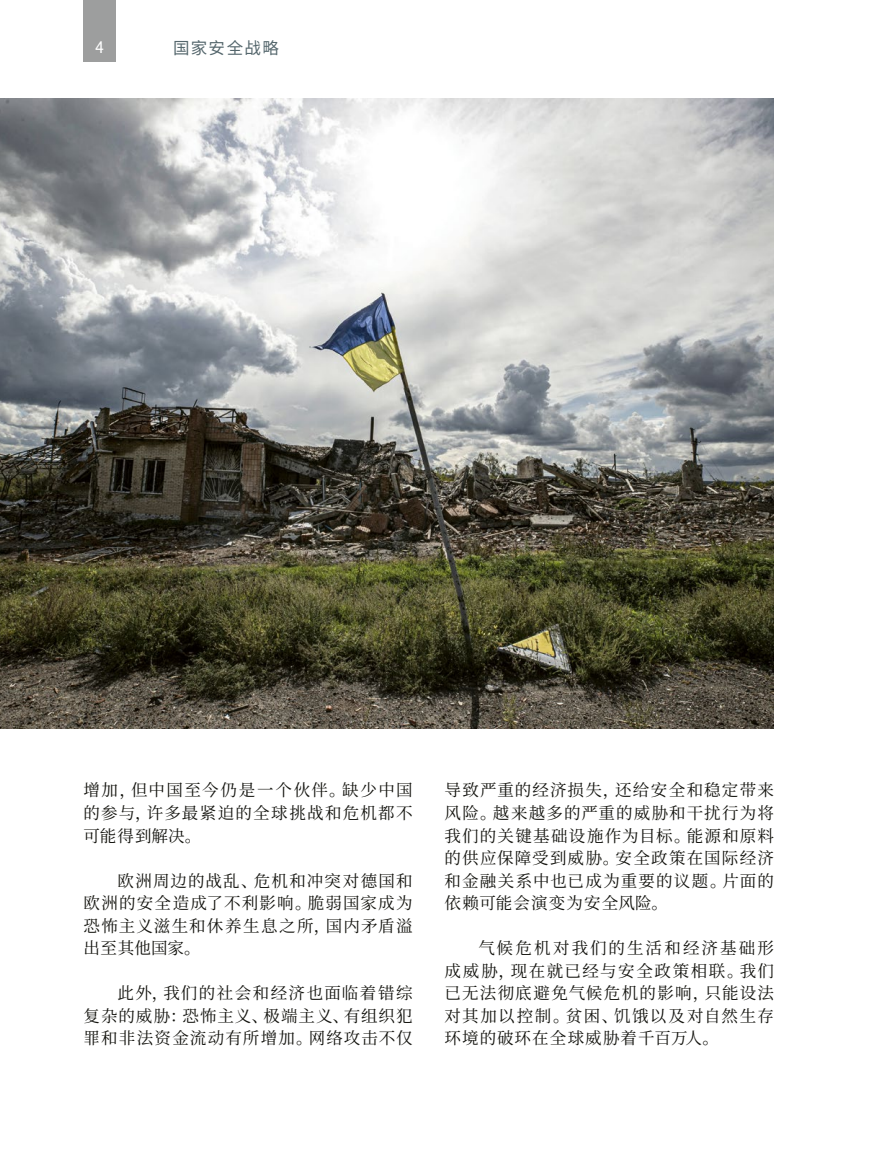
<style>
.page{position:relative;width:893px;height:1170px;background:#fff}
.page>*{position:absolute;margin:0;border:0;box-sizing:border-box;transform-origin:0 0}
.t1{font:18px "Bundes Sans";color:#fff}
.ZH_ZH_P-Copy_10_5_15_indent{font:16.5px/22.5px "Noto Serif SC";letter-spacing:.07em;color:#12120d;text-align:justify}
.t2{font:16.5px "Noto Sans SC";letter-spacing:.08em;color:#54666c}
</style>
<div class="page">
<div style="left:83px;top:0;width:33px;height:62px;background:#9d9e9e"></div>
<img style="left:0;top:99px;width:774px;height:630px">
<p class="t1" style="left:95px;top:36px;width:10px">4</p>
<p class="t2" style="left:173px;top:38px;width:107px">国家安全战略</p>
<p class="ZH_ZH_P-Copy_10_5_15_indent" style="left:83px;top:779px;width:331px">增加，但中国至今仍是一个伙伴。缺少中国的参与，许多最紧迫的全球挑战和危机都不可能得到解决。</p>
<p class="ZH_ZH_P-Copy_10_5_15_indent" style="left:83px;top:869px;width:331px;text-indent:34px">欧洲周边的战乱、危机和冲突对德国和欧洲的安全造成了不利影响。脆弱国家成为恐怖主义滋生和休养生息之所，国内矛盾溢出至其他国家。</p>
<p class="ZH_ZH_P-Copy_10_5_15_indent" style="left:83px;top:982px;width:331px;text-indent:34px">此外，我们的社会和经济也面临着错综复杂的威胁：恐怖主义、极端主义、有组织犯罪和非法资金流动有所增加。网络攻击不仅</p>
<p class="ZH_ZH_P-Copy_10_5_15_indent" style="left:445px;top:779px;width:331px">导致严重的经济损失，还给安全和稳定带来风险。越来越多的严重的威胁和干扰行为将我们的关键基础设施作为目标。能源和原料的供应保障受到威胁。安全政策在国际经济和金融关系中也已成为重要的议题。片面的依赖可能会演变为安全风险。</p>
<p class="ZH_ZH_P-Copy_10_5_15_indent" style="left:445px;top:937px;width:331px;text-indent:34px">气候危机对我们的生活和经济基础形成威胁，现在就已经与安全政策相联。我们已无法彻底避免气候危机的影响，只能设法对其加以控制。贫困、饥饿以及对自然生存环境的破环在全球威胁着千百万人。</p>
</div>
